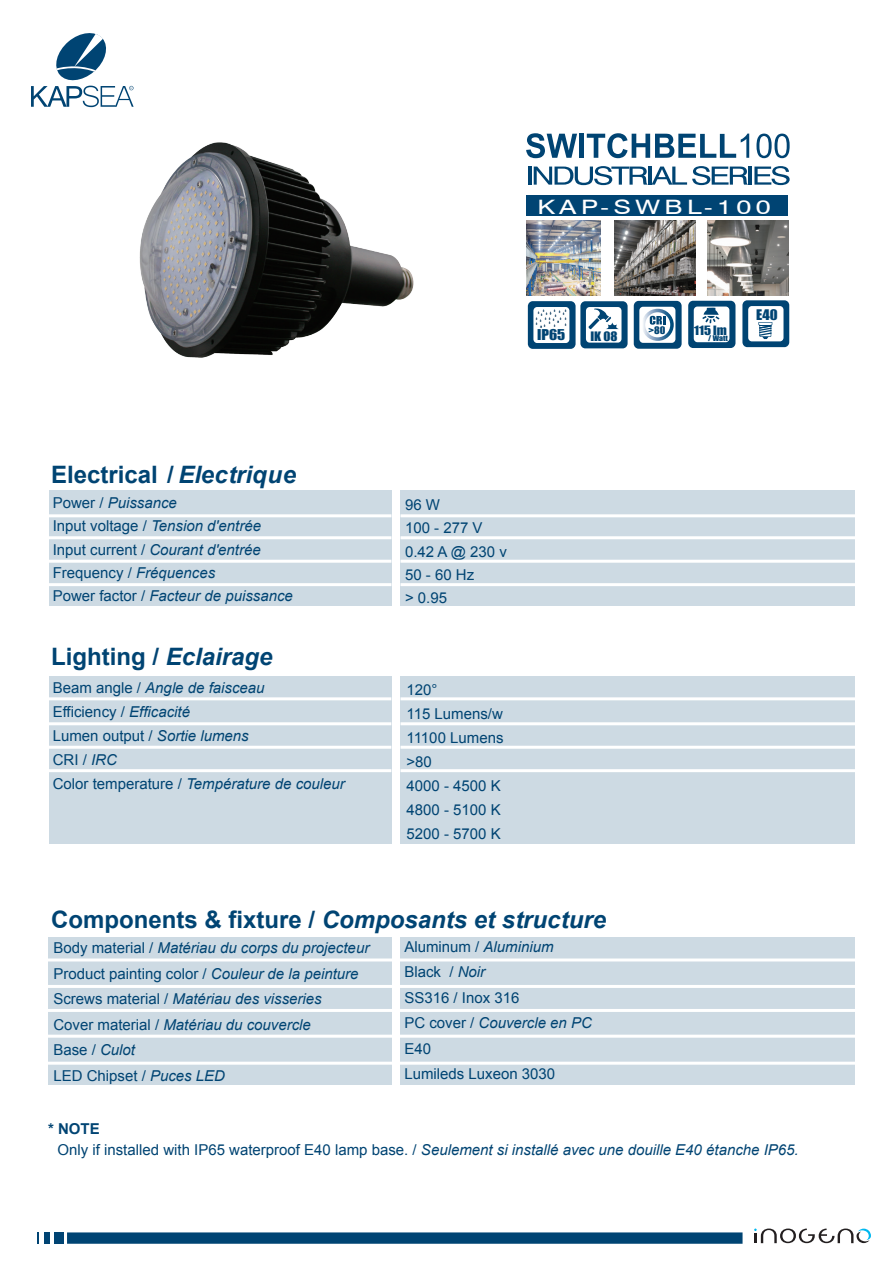
<style>
.page{position:relative;width:893px;height:1263px;background:#fff}
.page>*{position:absolute;margin:0;border:0;box-sizing:border-box;transform-origin:0 0}
.t1{font:italic 700 24px "Arial";color:#004473}
.t2{font:700 24px "Arial";color:#004473}
.t3{font:19.95px "Swiss 721 BT";letter-spacing:.165em;color:#fff;scale:1.37 1}
.t4{font:italic 15px/25.5px "Arial";color:#004473}
.t5{font:15px/24px "Arial";color:#004473}
.t6{font:700 15px "Arial";color:#004473}
.t7{font:13.65px "Impact";color:#004473;scale:1.1 1}
.t8{font:13.35px "Impact";color:#004473;scale:1.1 1}
.t9{font:12px "Impact";color:#004473;scale:1.1 1}
.t10{font:11.85px "Impact";color:#004473;scale:1.1 1}
.t11{font:9.6px "Impact";color:#004473;scale:1.1 1}
.t12{font:7.2px "Impact";color:#004473;scale:1.1 1}
.s1{font-style:italic}
.s2{font-style:normal}
</style>
<div class="page">
<img style="left:708px;top:221px;width:80px;height:74px">
<img style="left:527px;top:221px;width:74px;height:74px">
<div style="left:400px;top:490px;width:455px;height:116px;background:#cddae3"></div>
<div style="left:49px;top:490px;width:343px;height:116px;background:#cddae3"></div>
<hr style="left:45px;top:514px;width:346px;height:3px;background:#fff">
<hr style="left:45px;top:536px;width:346px;height:3px;background:#fff">
<hr style="left:45px;top:560px;width:346px;height:3px;background:#fff">
<hr style="left:45px;top:583px;width:346px;height:3px;background:#fff">
<hr style="left:400px;top:514px;width:455px;height:3px;background:#fff">
<hr style="left:400px;top:536px;width:455px;height:3px;background:#fff">
<hr style="left:400px;top:560px;width:455px;height:3px;background:#fff">
<hr style="left:400px;top:583px;width:455px;height:3px;background:#fff">
<div style="left:400px;top:937px;width:454px;height:148px;background:#cddae3"></div>
<hr style="left:398px;top:958px;width:460px;height:3px;background:#fff">
<hr style="left:398px;top:1009px;width:460px;height:3px;background:#fff">
<hr style="left:398px;top:985px;width:460px;height:3px;background:#fff">
<hr style="left:398px;top:1062px;width:460px;height:3px;background:#fff">
<hr style="left:398px;top:1035px;width:460px;height:3px;background:#fff">
<div style="left:48px;top:937px;width:344px;height:148px;background:#cddae3"></div>
<hr style="left:39px;top:958px;width:356px;height:3px;background:#fff">
<hr style="left:39px;top:1009px;width:356px;height:3px;background:#fff">
<hr style="left:39px;top:985px;width:356px;height:3px;background:#fff">
<hr style="left:39px;top:1062px;width:356px;height:3px;background:#fff">
<hr style="left:39px;top:1035px;width:356px;height:3px;background:#fff">
<div style="left:400px;top:676px;width:455px;height:168px;background:#cddae3"></div>
<div style="left:49px;top:676px;width:342px;height:168px;background:#cddae3"></div>
<hr style="left:45px;top:697px;width:346px;height:3px;background:#fff">
<hr style="left:45px;top:722px;width:346px;height:3px;background:#fff">
<hr style="left:45px;top:746px;width:346px;height:3px;background:#fff">
<hr style="left:45px;top:769px;width:346px;height:3px;background:#fff">
<hr style="left:400px;top:697px;width:455px;height:3px;background:#fff">
<hr style="left:400px;top:722px;width:455px;height:3px;background:#fff">
<hr style="left:400px;top:746px;width:455px;height:3px;background:#fff">
<hr style="left:400px;top:769px;width:455px;height:3px;background:#fff">
<hr style="left:528px;top:167px;width:3px;height:18px;background:#004473">
<svg style="left:534px;top:166px;width:214px;height:19px"></svg>
<hr style="left:749px;top:167px;width:3px;height:18px;background:#004473">
<svg style="left:754px;top:166px;width:36px;height:19px"></svg>
<img style="left:615px;top:221px;width:80px;height:74px">
<svg style="left:526px;top:133px;width:51px;height:25px"></svg>
<div style="left:579px;top:134px;width:5px;height:24px;background:#004473"></div>
<svg style="left:587px;top:133px;width:162px;height:25px"></svg>
<svg style="left:756px;top:134px;width:34px;height:24px"></svg>
<div style="left:67px;top:1232px;width:675px;height:12px;background:#004473"></div>
<div style="left:54px;top:1232px;width:10px;height:12px;background:#004473"></div>
<div style="left:45px;top:1232px;width:5px;height:12px;background:#004473"></div>
<svg style="left:38px;top:1232px;width:1px;height:12px"></svg>
<svg style="left:754px;top:1228px;width:117px;height:15px"></svg>
<svg style="left:31px;top:33px;width:103px;height:74px"></svg>
<div style="left:742px;top:300px;width:47px;height:47px;background:#004473;border-radius:5px"></div>
<div style="left:748px;top:306px;width:35px;height:35px;background:#fff;border-radius:4px"></div>
<svg style="left:758px;top:322px;width:14px;height:17px"></svg>
<div style="left:528px;top:301px;width:48px;height:48px;background:#004473;border-radius:5px"></div>
<div style="left:533px;top:307px;width:36px;height:36px;background:#fff;border-radius:4px"></div>
<svg style="left:534px;top:308px;width:33px;height:20px"></svg>
<svg style="left:634px;top:301px;width:48px;height:48px"></svg>
<svg style="left:688px;top:301px;width:47px;height:47px"></svg>
<svg style="left:580px;top:301px;width:48px;height:47px"></svg>
<div style="left:526px;top:196px;width:261px;height:20px;background:#004473"></div>
<img style="left:139px;top:142px;width:275px;height:216px">
<h2 class="t3" style="left:538px;top:195px;width:172px">KAP-SWBL-100</h2>
<p class="t7" style="left:537px;top:324px;width:27px">IP65</p>
<p class="t11" style="left:649px;top:323px;width:17px">&gt;80</p>
<p class="t10" style="left:694px;top:321px;width:31px">115 lm</p>
<p class="t9" style="left:590px;top:327px;width:26px">IK 08</p>
<p class="t12" style="left:708px;top:332px;width:19px">/ Watt</p>
<p class="t8" style="left:756px;top:304px;width:21px">E40</p>
<h1 class="t2" style="left:51px;top:459px;width:246px">Electrical / <span class="s1">Electrique</span></h1>
<p class="t4" style="left:53px;top:491px;width:242px;line-height:23.2px"><span class="s2">Power /</span> Puissance<br><span class="s2">Input voltage /</span> Tension d'entrée<br><span class="s2">Input current /</span> Courant d'entrée<br><span class="s2">Frequency /</span> Fréquences<br><span class="s2">Power factor /</span> Facteur de puissance</p>
<p class="t5" style="left:405px;top:493px;width:103px;line-height:23.2px">96 W<br>100 - 277 V<br>0.42 A @ 230 v<br>50 - 60 Hz<br>&gt; 0.95</p>
<h1 class="t2" style="left:51px;top:641px;width:223px">Lighting / <span class="s1">Eclairage</span></h1>
<p class="t4" style="left:53px;top:676px;width:294px;line-height:24px"><span class="s2">Beam angle /</span> Angle de faisceau<br><span class="s2">Efficiency /</span> Efficacité<br><span class="s2">Lumen output /</span> Sortie lumens<br><span class="s2">CRI /</span> IRC<br><span class="s2">Color temperature /</span> Température de couleur</p>
<p class="t5" style="left:406px;top:677px;width:99px">120°<br>115 Lumens/w<br>11100 Lumens &gt;80<br>4000 - 4500 K<br>4800 - 5100 K<br>5200 - 5700 K</p>
<h1 class="t1" style="left:51px;top:904px;width:556px"><span class="s2">Components &amp; fixture /</span> Composants et structure</h1>
<p class="t4" style="left:53px;top:935px;width:317px"><span class="s2">Body material /</span> Matériau du corps du projecteur <span class="s2">Product painting color /</span> Couleur de la peinture <span class="s2">Screws material /</span> Matériau des visseries<br><span class="s2">Cover material /</span> Matériau du couvercle<br><span class="s2">Base /</span> Culot<br><span class="s2">LED Chipset /</span> Puces LED</p>
<p class="t5" style="left:404px;top:934px;width:189px;line-height:25.5px">Aluminum / <span class="s1">Aluminium<br></span>Black / <span class="s1">Noir<br></span>SS316 / Inox 316<br>PC cover / <span class="s1">Couvercle en PC<br></span>E40<br>Lumileds Luxeon 3030</p>
<p class="t6" style="left:48px;top:1118px;width:53px">* NOTE</p>
<p class="t4" style="left:57px;top:1137px;width:743px"><span class="s2">Only if installed with IP65 waterproof E40 lamp base. /</span> Seulement si installé avec une douille E40 étanche IP65.</p>
</div>
